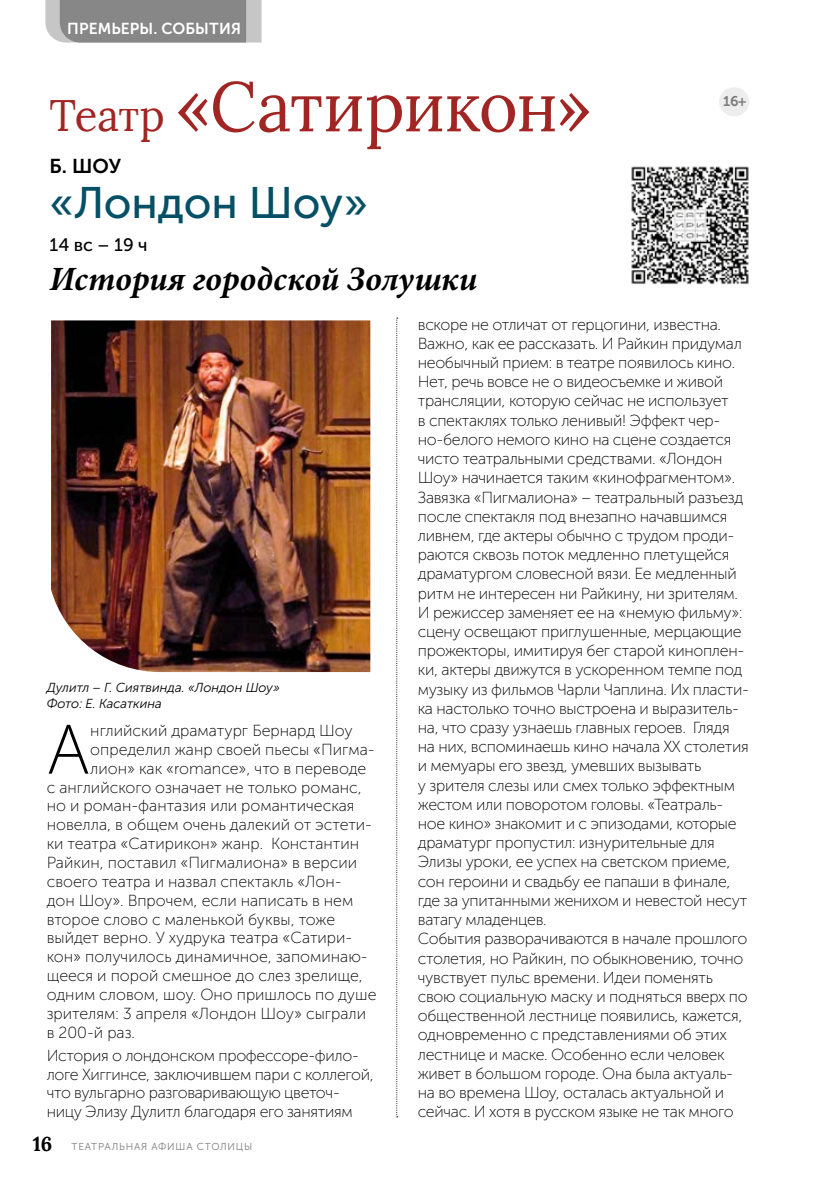
<style>
.page{position:relative;width:823px;height:1191px;background:#fff}
.page>*{position:absolute;margin:0;border:0;box-sizing:border-box;transform-origin:0 0}
.t1{font:70px "Lora";letter-spacing:-.01em;color:#a12523;scale:.95 1}
.t2{font:69.8px "Museo Sans Cyrl 100";color:#000}
.t3{font:44px "Museo Sans Cyrl 500";letter-spacing:-.005em;color:#065066}
.t4{font:italic 700 34px "Minion Pro";color:#000}
.t5{font:20px "Museo Sans Cyrl 700";color:#000}
.t6{font:18px "Museo Sans Cyrl 500";color:#000}
.t7{font:16px/19.2px "Museo Sans Cyrl 100";letter-spacing:-.02em;color:#000}
.t8{font:16px "Museo Sans Cyrl 100";color:#000}
.t9{font:15.8px "Museo Sans Cyrl 700";letter-spacing:.005em;color:#fff}
.t10{font:14px "Museo Sans Cyrl 700";color:#7c7b7b}
.t11{font:italic 13px/16px "Museo Sans Cyrl 300";color:#000}
.t12{font:10px "Museo Sans Cyrl 300";letter-spacing:.08em;color:#7c7b7b}
.s1{font-size:44px}
.s2{font-family:"Lora";font-weight:700;font-size:20px;color:#000}
</style>
<div class="page">
<svg style="left:396px;top:317px;width:1px;height:800px"></svg>
<img style="left:631px;top:166px;width:118px;height:119px">
<div style="left:718px;top:87px;width:30px;height:29px;background:#ededed;border-radius:50%"></div>
<img style="left:51px;top:320px;width:319px;height:352px">
<svg style="left:45px;top:0;width:216px;height:43px;background:#919191"></svg>
<p class="t9" style="left:67px;top:20px;width:175px">ПРЕМЬЕРЫ. СОБЫТИЯ</p>
<h1 class="t1" style="left:50px;top:64px;width:571px"><span class="s1">Театр</span> «Сатирикон»</h1>
<p class="t5" style="left:50px;top:154px;width:73px">Б. ШОУ</p>
<h3 class="t3" style="left:50px;top:178px;width:320px">«Лондон Шоу»</h3>
<p class="t6" style="left:50px;top:235px;width:99px">14 вс – 19 ч</p>
<h3 class="t4" style="left:50px;top:255px;width:429px">История городской Золушки</h3>
<p class="t10" style="left:722px;top:93px;width:25px">16+</p>
<p class="t11" style="left:47px;top:679px;width:234px">Дулитл – Г. Сиятвинда. «Лондон Шоу»<br>Фото: Е. Касаткина</p>
<h2 class="t2" style="left:47px;top:712px;width:45px">А</h2>
<p class="t8" style="left:90px;top:722px;width:264px">нглийский драматург Бернард Шоу</p>
<p class="t8" style="left:90px;top:741px;width:286px">определил жанр своей пьесы «Пигма-</p>
<p class="t8" style="left:90px;top:759px;width:277px">лион» как «romance», что в переводе</p>
<p class="t8" style="left:47px;top:778px;width:316px">с английского означает не только романс,</p>
<p class="t8" style="left:47px;top:797px;width:309px">но и роман-фантазия или романтическая</p>
<p class="t8" style="left:47px;top:816px;width:327px">новелла, в общем очень далекий от эстети-</p>
<p class="t8" style="left:47px;top:835px;width:314px">ки театра «Сатирикон» жанр. Константин</p>
<p class="t8" style="left:47px;top:854px;width:312px">Райкин, поставил «Пигмалиона» в версии</p>
<p class="t8" style="left:47px;top:873px;width:296px">своего театра и назвал спектакль «Лон-</p>
<p class="t8" style="left:47px;top:891px;width:308px">дон Шоу». Впрочем, если написать в нем</p>
<p class="t8" style="left:47px;top:910px;width:290px">второе слово с маленькой буквы, тоже</p>
<p class="t8" style="left:47px;top:929px;width:307px">выйдет верно. У худрука театра «Сатири-</p>
<p class="t8" style="left:47px;top:948px;width:322px">кон» получилось динамичное, запоминаю-</p>
<p class="t8" style="left:47px;top:967px;width:317px">щееся и порой смешное до слез зрелище,</p>
<p class="t8" style="left:47px;top:986px;width:331px">одним словом, шоу. Оно пришлось по душе</p>
<p class="t8" style="left:47px;top:1005px;width:321px">зрителям: 3 апреля «Лондон Шоу» сыграли</p>
<p class="t7" style="left:47px;top:1023px;width:90px">в 200-й раз.</p>
<p class="t7" style="left:47px;top:1046px;width:328px">История о лондонском профессоре-фило&shy;логе Хиггинсе, заключившем пари с коллегой, что вульгарно разговаривающую цветоч&shy;ницу Элизу Дулитл благодаря его занятиям</p>
<p class="t12" style="left:33px;top:1140px;width:221px"><span class="s2">16</span> ТЕАТРАЛЬНАЯ АФИША СТОЛИЦЫ</p>
<p class="t7" style="left:417px;top:315px;width:332px">вскоре не отличат от герцогини, известна.<br>Важно, как ее рассказать. И Райкин придумал необычный прием: в театре появилось кино.<br>Нет, речь вовсе не о видеосъемке и живой трансляции, которую сейчас не использует<br>в спектаклях только ленивый! Эффект чер&shy;но-белого немого кино на сцене создается чисто театральными средствами. «Лондон Шоу» начинается таким «кинофрагментом».<br>Завязка «Пигмалиона» – театральный разъезд после спектакля под внезапно начавшимся ливнем, где актеры обычно с трудом проди&shy;раются сквозь поток медленно плетущейся драматургом словесной вязи. Ее медленный ритм не интересен ни Райкину, ни зрителям.<br>И режиссер заменяет ее на «немую фильму»: сцену освещают приглушенные, мерцающие прожекторы, имитируя бег старой киноплен&shy;ки, актеры движутся в ускоренном темпе под музыку из фильмов Чарли Чаплина. Их пласти&shy;ка настолько точно выстроена и выразитель&shy;на, что сразу узнаешь главных героев. Глядя на них, вспоминаешь кино начала XX столетия и мемуары его звезд, умевших вызывать<br>у зрителя слезы или смех только эффектным жестом или поворотом головы. «Театраль&shy;ное кино» знакомит и с эпизодами, которые драматург пропустил: изнурительные для Элизы уроки, ее успех на светском приеме, сон героини и свадьбу ее папаши в финале, где за упитанными женихом и невестой несут ватагу младенцев.<br>События разворачиваются в начале прошлого столетия, но Райкин, по обыкновению, точно чувствует пульс времени. Идеи поменять свою социальную маску и подняться вверх по общественной лестнице появились, кажется, одновременно с представлениями об этих лестнице и маске. Особенно если человек живет в большом городе. Она была актуаль&shy;на во времена Шоу, осталась актуальной и сейчас. И хотя в русском языке не так много</p>
</div>
